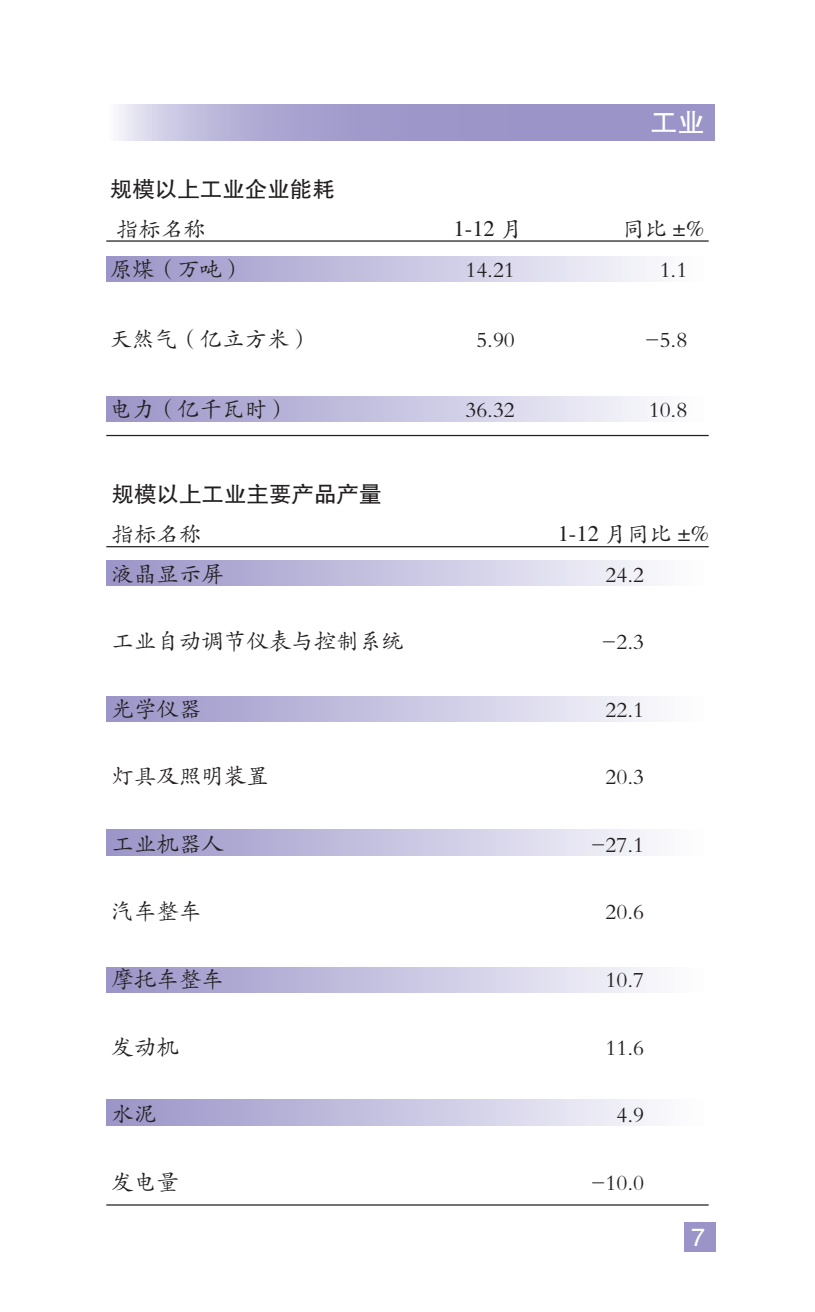
<style>
.page{position:relative;width:815px;height:1312px;background:#fff}
.page>*{position:absolute;margin:0;border:0;box-sizing:border-box;transform-origin:0 0}
.t1{font:27.5px "FZHTK GBK1 0";color:#fff}
.t2{font:25px "FZHTK GBK1 0";color:#fff}
.t3{font:22.5px "FZKTJW GB1 0";color:#231f20}
.t4{font:22.5px "FZHTK GBK1 0";color:#231f20}
.t5{font:22.5px "Times";color:#231f20}
.t6{font:22.5px "FZKTK GBK1 0";color:#231f20}
.s1{font-family:"FZKTK GBK1 0"}
.s2{font-family:"Times"}
</style>
<div class="page">
<svg style="left:119px;top:105px;width:596px;height:35px;background:#a7a2cf"></svg>
<div style="left:684px;top:1222px;width:32px;height:29px;background:#9a94c8"></div>
<div style="left:106px;top:256px;width:603px;height:26px;background:linear-gradient(to right,#9893c7,#fdfeff)"></div>
<div style="left:106px;top:396px;width:603px;height:26px;background:linear-gradient(to right,#9893c7,#fdfeff)"></div>
<hr style="left:106px;top:435px;width:603px;height:1px;background:#231f20">
<hr style="left:106px;top:1203px;width:603px;height:2px;background:#231f20">
<hr style="left:106px;top:240px;width:603px;height:1px;background:#231f20">
<div style="left:106px;top:560px;width:603px;height:25px;background:linear-gradient(to right,#9893c7,#fdfeff)"></div>
<div style="left:106px;top:696px;width:603px;height:25px;background:linear-gradient(to right,#9893c7,#fdfeff)"></div>
<div style="left:106px;top:967px;width:603px;height:25px;background:linear-gradient(to right,#9893c7,#fdfeff)"></div>
<div style="left:106px;top:1099px;width:603px;height:26px;background:linear-gradient(to right,#9893c7,#fdfeff)"></div>
<div style="left:106px;top:829px;width:603px;height:26px;background:linear-gradient(to right,#9893c7,#fdfeff)"></div>
<hr style="left:106px;top:546px;width:603px;height:1px;background:#231f20">
<p class="t1" style="left:650px;top:107px;width:56px">工业</p>
<p class="t4" style="left:110px;top:176px;width:226px">规模以上工业企业能耗</p>
<p class="t6" style="left:116px;top:217px;width:91px">指标名称</p>
<p class="t5" style="left:454px;top:216px;width:71px">1-12 <span class="s1">月</span></p>
<p class="t6" style="left:622px;top:217px;width:84px">同比 <span class="s2">±%</span></p>
<p class="t3" style="left:110px;top:257px;width:137px">原煤（万吨）</p>
<p class="t3" style="left:465px;top:257px;width:51px">14.21</p>
<p class="t3" style="left:660px;top:257px;width:29px">1.1</p>
<p class="t3" style="left:110px;top:327px;width:204px">天然气（亿立方米）</p>
<p class="t3" style="left:476px;top:327px;width:40px">5.90</p>
<p class="t3" style="left:645px;top:327px;width:44px">-5.8</p>
<p class="t3" style="left:110px;top:397px;width:182px">电力（亿千瓦时）</p>
<p class="t3" style="left:465px;top:397px;width:51px">36.32</p>
<p class="t3" style="left:649px;top:397px;width:40px">10.8</p>
<p class="t4" style="left:112px;top:481px;width:271px">规模以上工业主要产品产量</p>
<p class="t6" style="left:112px;top:522px;width:91px">指标名称</p>
<p class="t5" style="left:558px;top:520px;width:153px">1-12 <span class="s1">月同比</span> ±%</p>
<p class="t3" style="left:112px;top:562px;width:114px">液晶显示屏</p>
<p class="t3" style="left:606px;top:562px;width:40px">24.2</p>
<p class="t3" style="left:112px;top:629px;width:294px">工业自动调节仪表与控制系统</p>
<p class="t3" style="left:602px;top:629px;width:44px">-2.3</p>
<p class="t3" style="left:112px;top:697px;width:91px">光学仪器</p>
<p class="t3" style="left:606px;top:697px;width:40px">22.1</p>
<p class="t3" style="left:112px;top:764px;width:159px">灯具及照明装置</p>
<p class="t3" style="left:606px;top:764px;width:40px">20.3</p>
<p class="t3" style="left:112px;top:832px;width:114px">工业机器人</p>
<p class="t3" style="left:591px;top:832px;width:55px">-27.1</p>
<p class="t3" style="left:112px;top:899px;width:91px">汽车整车</p>
<p class="t3" style="left:606px;top:899px;width:40px">20.6</p>
<p class="t3" style="left:112px;top:967px;width:114px">摩托车整车</p>
<p class="t3" style="left:606px;top:967px;width:40px">10.7</p>
<p class="t3" style="left:112px;top:1034px;width:69px">发动机</p>
<p class="t3" style="left:606px;top:1034px;width:40px">11.6</p>
<p class="t3" style="left:112px;top:1102px;width:46px">水泥</p>
<p class="t3" style="left:617px;top:1102px;width:29px">4.9</p>
<p class="t3" style="left:112px;top:1169px;width:69px">发电量</p>
<p class="t3" style="left:591px;top:1169px;width:55px">-10.0</p>
<p class="t2" style="left:691px;top:1222px;width:15px">7</p>
</div>
